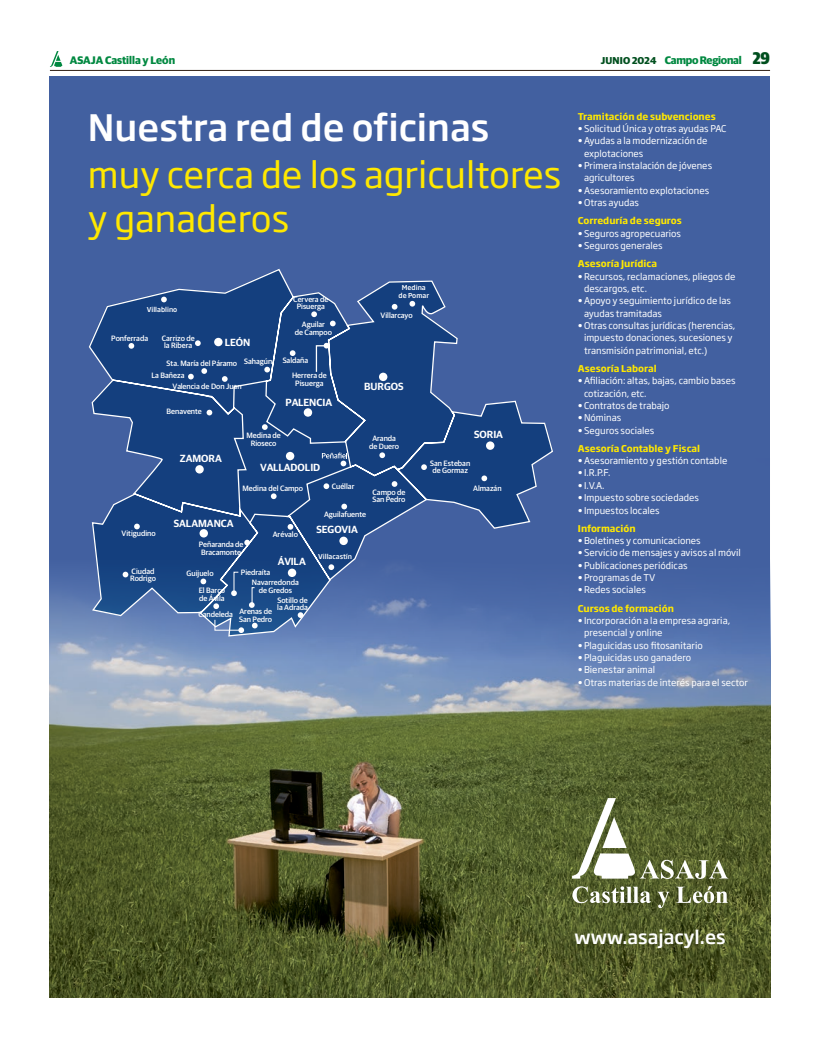
<style>
.page{position:relative;width:820px;height:1049px;background:#fff}
.page>*{position:absolute;margin:0;border:0;box-sizing:border-box;transform-origin:0 0}
.t1{font:36px/43.2px "Soho Gothic Pro";color:#ffe800}
.t2{font:500 36px "Soho Gothic Pro";color:#fff}
.t3{font:500 18.5px "Soho Gothic Pro";color:#fff}
.t4{font:700 11px "Guardian Sans";letter-spacing:-.015em;color:#008840}
.t5{font:600 10.4px "Guardian Sans";color:#fff}
.t6{font:9.3px/12.3px "Soho Gothic Pro";color:#fff}
.t7{font:700 9.3px "Soho Gothic Pro";color:#ffe800}
.t8{font:500 7.8px/7.8px "Guardian Sans";color:#fff;text-align:center}
.t9{font:500 6.7px/8px "Soho Gothic Pro";color:#fff;text-align:center}
.s1{font-size:10px;color:#004f1e}
.s2{font-family:"Guardian Sans Cond";font-weight:800;font-size:17px;color:#004f1e}
</style>
<div class="page">
<hr style="left:50px;top:70px;width:719px;height:1px;background:#2f2116">
<svg style="left:50px;top:51px;width:12px;height:16px"></svg>
<div style="left:50px;top:76px;width:719px;height:753px;background:#4260a0"></div>
<img style="left:50px;top:578px;width:719px;height:420px">
<svg style="left:572px;top:886px;width:78px;height:17px"></svg>
<svg style="left:657px;top:892px;width:12px;height:16px"></svg>
<svg style="left:676px;top:886px;width:51px;height:17px"></svg>
<svg style="left:572px;top:798px;width:156px;height:81px;background:#757f54"></svg>
<svg style="left:88px;top:268px;width:465px;height:369px"></svg>
<svg style="left:188px;top:374px;width:6px;height:5px"></svg>
<svg style="left:201px;top:368px;width:6px;height:6px"></svg>
<div style="left:214px;top:338px;width:8px;height:8px;background:#fff;border-radius:50%"></div>
<svg style="left:303px;top:408px;width:9px;height:9px"></svg>
<svg style="left:195px;top:340px;width:6px;height:6px"></svg>
<svg style="left:222px;top:376px;width:5px;height:6px"></svg>
<svg style="left:128px;top:343px;width:6px;height:6px"></svg>
<svg style="left:161px;top:297px;width:6px;height:5px"></svg>
<svg style="left:264px;top:367px;width:6px;height:5px"></svg>
<svg style="left:311px;top:311px;width:6px;height:6px"></svg>
<svg style="left:330px;top:321px;width:5px;height:5px"></svg>
<svg style="left:290px;top:350px;width:5px;height:6px"></svg>
<div style="left:379px;top:373px;width:8px;height:8px;background:#fff;border-radius:50%"></div>
<svg style="left:379px;top:452px;width:6px;height:6px"></svg>
<svg style="left:391px;top:304px;width:6px;height:6px"></svg>
<svg style="left:409px;top:301px;width:6px;height:6px"></svg>
<div style="left:486px;top:441px;width:8px;height:9px;background:#fff;border-radius:50%"></div>
<div style="left:339px;top:537px;width:8px;height:8px;background:#fff;border-radius:50%"></div>
<svg style="left:421px;top:464px;width:5px;height:6px"></svg>
<svg style="left:341px;top:504px;width:6px;height:5px"></svg>
<svg style="left:328px;top:564px;width:6px;height:6px"></svg>
<svg style="left:481px;top:475px;width:6px;height:6px"></svg>
<svg style="left:391px;top:481px;width:6px;height:6px"></svg>
<svg style="left:323px;top:483px;width:6px;height:6px"></svg>
<div style="left:288px;top:569px;width:8px;height:8px;background:#fff;border-radius:50%"></div>
<div style="left:199px;top:529px;width:9px;height:8px;background:#fff;border-radius:50%"></div>
<svg style="left:287px;top:524px;width:6px;height:6px"></svg>
<svg style="left:297px;top:612px;width:6px;height:6px"></svg>
<svg style="left:252px;top:623px;width:5px;height:5px"></svg>
<svg style="left:213px;top:603px;width:6px;height:6px"></svg>
<svg style="left:200px;top:578px;width:6px;height:6px"></svg>
<svg style="left:244px;top:540px;width:6px;height:5px"></svg>
<svg style="left:134px;top:524px;width:6px;height:5px"></svg>
<svg style="left:123px;top:572px;width:5px;height:5px"></svg>
<div style="left:195px;top:465px;width:9px;height:8px;background:#fff;border-radius:50%"></div>
<svg style="left:206px;top:410px;width:6px;height:5px"></svg>
<div style="left:286px;top:452px;width:8px;height:8px;background:#fff;border-radius:50%"></div>
<svg style="left:262px;top:424px;width:5px;height:6px"></svg>
<svg style="left:322px;top:453px;width:25px;height:13px"></svg>
<svg style="left:271px;top:493px;width:5px;height:6px"></svg>
<svg style="left:315px;top:343px;width:14px;height:30px"></svg>
<svg style="left:231px;top:572px;width:8px;height:24px"></svg>
<svg style="left:249px;top:587px;width:6px;height:21px"></svg>
<svg style="left:214px;top:619px;width:30px;height:14px"></svg>
<p class="t4" style="left:70px;top:52px;width:107px">ASAJA Castilla y León</p>
<p class="t4" style="left:600px;top:52px;width:171px"><span class="s1">JUNIO 2024</span> Campo Regional <span class="s2">29</span></p>
<h1 class="t2" style="left:88px;top:99px;width:403px">Nuestra red de oficinas</h1>
<h1 class="t1" style="left:88px;top:151px;width:475px">muy cerca de los agricultores y ganaderos</h1>
<p class="t9" style="left:147px;top:305px;width:32px">Villablino</p>
<p class="t8" style="left:111px;top:333px;width:38px">Ponferrada</p>
<p class="t8" style="left:162px;top:333px;width:34px">Carrizo de la Ribera</p>
<p class="t5" style="left:225px;top:334px;width:27px">LEÓN</p>
<p class="t8" style="left:293px;top:294px;width:37px">Cervera de<br>Pisuerga</p>
<p class="t8" style="left:295px;top:320px;width:39px">Aguilar<br>de Campoo</p>
<p class="t8" style="left:166px;top:359px;width:107px">Sta. María del Páramo Sahagún</p>
<p class="t8" style="left:282px;top:356px;width:27px">Saldaña</p>
<p class="t8" style="left:151px;top:371px;width:35px">La Bañeza</p>
<p class="t8" style="left:172px;top:382px;width:71px">Valencia de Don Juan</p>
<p class="t8" style="left:166px;top:406px;width:37px">Benavente</p>
<p class="t8" style="left:292px;top:371px;width:36px">Herrera de<br>Pisuerga</p>
<p class="t5" style="left:285px;top:395px;width:48px">PALENCIA</p>
<p class="t5" style="left:180px;top:451px;width:44px">ZAMORA</p>
<p class="t8" style="left:246px;top:430px;width:36px">Medina de<br>Rioseco</p>
<p class="t8" style="left:242px;top:484px;width:62px">Medina del Campo</p>
<p class="t5" style="left:260px;top:460px;width:62px">VALLADOLID</p>
<p class="t8" style="left:331px;top:482px;width:24px">Cuéllar</p>
<p class="t9" style="left:398px;top:284px;width:32px">Medina de Pomar</p>
<p class="t8" style="left:380px;top:310px;width:33px">Villarcayo</p>
<p class="t5" style="left:364px;top:379px;width:41px">BURGOS</p>
<p class="t8" style="left:369px;top:434px;width:31px">Aranda de Duero</p>
<p class="t8" style="left:372px;top:487px;width:35px;text-align:left">Campo de<br>San Pedro</p>
<p class="t5" style="left:474px;top:427px;width:31px">SORIA</p>
<p class="t8" style="left:430px;top:458px;width:42px;text-align:left">San Esteban de Gormaz</p>
<p class="t8" style="left:473px;top:483px;width:30px">Almazán</p>
<p class="t8" style="left:122px;top:528px;width:36px">Vitigudino</p>
<p class="t5" style="left:174px;top:516px;width:62px">SALAMANCA</p>
<p class="t8" style="left:199px;top:540px;width:46px">Peñaranda de<br>Bracamonte</p>
<p class="t8" style="left:272px;top:529px;width:27px">Arévalo</p>
<p class="t5" style="left:277px;top:554px;width:30px">ÁVILA</p>
<p class="t8" style="left:132px;top:566px;width:24px">Ciudad</p>
<p class="t8" style="left:186px;top:568px;width:29px">Guijuelo</p>
<p class="t8" style="left:130px;top:574px;width:27px">Rodrigo</p>
<p class="t8" style="left:241px;top:568px;width:31px">Piedraíta</p>
<p class="t8" style="left:252px;top:578px;width:48px">Navarredonda de Gredos</p>
<p class="t8" style="left:198px;top:586px;width:28px;text-align:left">El Barco de Ávila</p>
<p class="t8" style="left:277px;top:595px;width:32px;text-align:left">Sotillo de la Adrada</p>
<p class="t8" style="left:239px;top:607px;width:35px;text-align:left">Arenas de<br>San Pedro</p>
<p class="t8" style="left:198px;top:610px;width:36px">Candeleda</p>
<p class="t8" style="left:324px;top:510px;width:44px">Aguilafuente</p>
<p class="t5" style="left:316px;top:522px;width:43px">SEGOVIA</p>
<p class="t9" style="left:318px;top:552px;width:36px">Villacastín</p>
<p class="t7" style="left:577px;top:109px;width:139px">Tramitación de subvenciones</p>
<p class="t6" style="left:577px;top:122px;width:150px">• Solicitud Única y otras ayudas PAC</p>
<p class="t6" style="left:583px;top:134px;width:125px;text-indent:-6px">• Ayudas a la modernización de explotaciones</p>
<p class="t6" style="left:583px;top:159px;width:130px;text-indent:-6px">• Primera instalación de jóvenes agricultores</p>
<p class="t6" style="left:577px;top:184px;width:133px">• Asesoramiento explotaciones</p>
<p class="t6" style="left:577px;top:196px;width:62px">• Otras ayudas</p>
<p class="t7" style="left:577px;top:213px;width:105px">Correduría de seguros</p>
<p class="t6" style="left:577px;top:227px;width:105px">• Seguros agropecuarios</p>
<p class="t6" style="left:577px;top:239px;width:86px">• Seguros generales</p>
<p class="t7" style="left:577px;top:256px;width:81px">Asesoría Jurídica</p>
<p class="t6" style="left:583px;top:269px;width:153px;text-indent:-6px">• Recursos, reclamaciones, pliegos de descargos, etc.</p>
<p class="t6" style="left:583px;top:294px;width:148px;text-indent:-6px">• Apoyo y seguimiento jurídico de las ayudas tramitadas</p>
<p class="t6" style="left:583px;top:319px;width:153px;text-indent:-6px">• Otras consultas jurídicas (herencias, impuesto donaciones, sucesiones y transmisión patrimonial, etc.)</p>
<p class="t7" style="left:577px;top:361px;width:80px">Asesoría Laboral</p>
<p class="t6" style="left:583px;top:374px;width:153px;text-indent:-6px">• Afiliación: altas, bajas, cambio bases cotización, etc.</p>
<p class="t6" style="left:577px;top:399px;width:93px">• Contratos de trabajo</p>
<p class="t6" style="left:577px;top:411px;width:45px">• Nóminas</p>
<p class="t6" style="left:577px;top:423px;width:78px">• Seguros sociales</p>
<p class="t7" style="left:577px;top:441px;width:124px">Asesoría Contable y Fiscal</p>
<p class="t6" style="left:577px;top:454px;width:151px">• Asesoramiento y gestión contable</p>
<p class="t6" style="left:577px;top:466px;width:34px">• I.R.P.F.</p>
<p class="t6" style="left:577px;top:479px;width:28px">• I.V.A.</p>
<p class="t6" style="left:577px;top:491px;width:122px">• Impuesto sobre sociedades</p>
<p class="t6" style="left:577px;top:503px;width:83px">• Impuestos locales</p>
<p class="t7" style="left:577px;top:521px;width:59px">Información</p>
<p class="t6" style="left:577px;top:534px;width:124px">• Boletines y comunicaciones</p>
<p class="t6" style="left:577px;top:546px;width:164px">• Servicio de mensajes y avisos al móvil</p>
<p class="t6" style="left:577px;top:559px;width:111px">• Publicaciones periódicas</p>
<p class="t6" style="left:577px;top:571px;width:79px">• Programas de TV</p>
<p class="t6" style="left:577px;top:583px;width:69px">• Redes sociales</p>
<p class="t7" style="left:577px;top:601px;width:97px">Cursos de formación</p>
<p class="t6" style="left:583px;top:614px;width:148px;text-indent:-6px">• Incorporación a la empresa agraria, presencial y online</p>
<p class="t6" style="left:577px;top:639px;width:126px">• Plaguicidas uso fitosanitario</p>
<p class="t6" style="left:577px;top:651px;width:115px">• Plaguicidas uso ganadero</p>
<p class="t6" style="left:577px;top:663px;width:79px">• Bienestar animal</p>
<p class="t6" style="left:577px;top:676px;width:171px">• Otras materias de interés para el sector</p>
<h2 class="t3" style="left:574px;top:922px;width:153px">www.asajacyl.es</h2>
</div>
